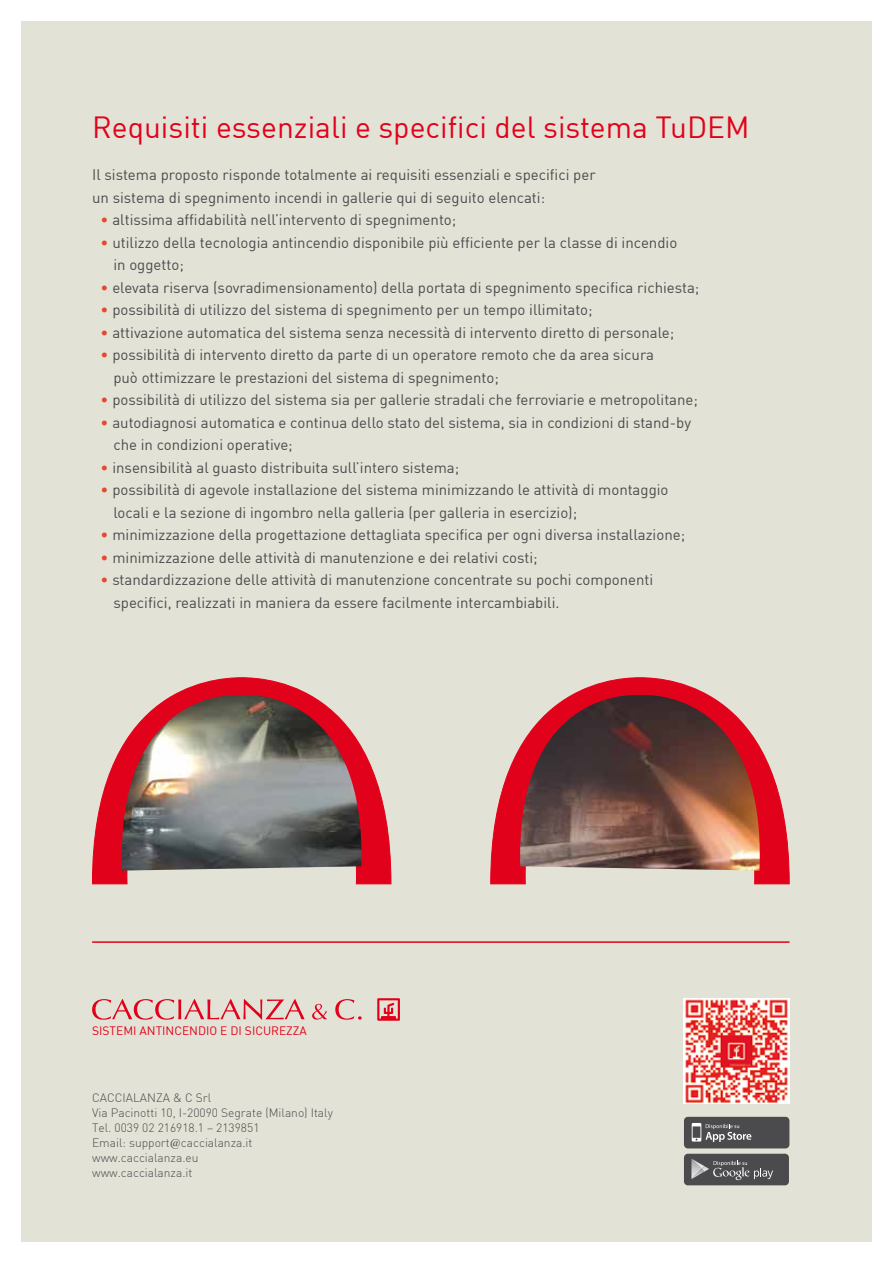
<style>
.page{position:relative;width:893px;height:1263px;background:#fff}
.page>*{position:absolute;margin:0;border:0;box-sizing:border-box;transform-origin:0 0}
.t1{font:30px "DIN";color:#e2011a}
.t2{font:15px/22.5px "DIN";color:#4b4b4d}
.t3{font:300 12px/15px "DIN";color:#4b4b4d}
.t4{font:12px "DIN";color:#e2011a}
.t5{font:12px "DIN";letter-spacing:.06em;color:#e2001a}
.s1{color:#e7472e}
.s2{font-family:"Georgia";font-weight:400}
</style>
<div class="page">
<div style="left:21px;top:21px;width:851px;height:1221px;background:#e2e3d6"></div>
<hr style="left:92px;top:941px;width:697px;height:2px;background:#e2011a">
<svg style="left:92px;top:999px;width:213px;height:21px"></svg>
<svg style="left:312px;top:1004px;width:15px;height:15px"></svg>
<svg style="left:335px;top:999px;width:27px;height:21px"></svg>
<svg style="left:377px;top:998px;width:23px;height:22px"></svg>
<svg style="left:92px;top:677px;width:299px;height:207px"></svg>
<svg style="left:490px;top:677px;width:299px;height:207px"></svg>
<img style="left:117px;top:695px;width:249px;height:176px">
<img style="left:516px;top:695px;width:250px;height:176px">
<div style="left:684px;top:1117px;width:105px;height:31px;background:#4b4b4d;border-radius:4px"></div>
<div style="left:684px;top:1154px;width:105px;height:31px;background:#4b4b4d;border-radius:4px"></div>
<svg style="left:692px;top:1123px;width:59px;height:19px"></svg>
<svg style="left:691px;top:1159px;width:82px;height:21px"></svg>
<img style="left:684px;top:998px;width:105px;height:105px">
<h1 class="t1" style="left:92px;top:108px;width:659px">Requisiti essenziali e specifici del sistema TuDEM</h1>
<p class="t2" style="left:92px;top:163px;width:505px">Il sistema proposto risponde totalmente ai requisiti essenziali e specifici per un sistema di spegnimento incendi in gallerie qui di seguito elencati:</p>
<p class="t2" style="left:101px;top:208px;width:357px"><span class="s1">•</span> altissima affidabilità nell’intervento di spegnimento;</p>
<p class="t2" style="left:113px;top:231px;width:565px;text-indent:-13px"><span class="s1">•</span> utilizzo della tecnologia antincendio disponibile più efficiente per la classe di incendio in oggetto;</p>
<p class="t2" style="left:101px;top:276px;width:600px"><span class="s1">•</span> elevata riserva (sovradimensionamento) della portata di spegnimento specifica richiesta;</p>
<p class="t2" style="left:101px;top:298px;width:494px"><span class="s1">•</span> possibilità di utilizzo del sistema di spegnimento per un tempo illimitato;</p>
<p class="t2" style="left:101px;top:321px;width:575px"><span class="s1">•</span> attivazione automatica del sistema senza necessità di intervento diretto di personale;</p>
<p class="t2" style="left:113px;top:343px;width:542px;text-indent:-13px"><span class="s1">•</span> possibilità di intervento diretto da parte di un operatore remoto che da area sicura può ottimizzare le prestazioni del sistema di spegnimento;</p>
<p class="t2" style="left:101px;top:388px;width:599px"><span class="s1">•</span> possibilità di utilizzo del sistema sia per gallerie stradali che ferroviarie e metropolitane;</p>
<p class="t2" style="left:113px;top:411px;width:579px;text-indent:-13px"><span class="s1">•</span> autodiagnosi automatica e continua dello stato del sistema, sia in condizioni di stand-by che in condizioni operative;</p>
<p class="t2" style="left:101px;top:456px;width:360px"><span class="s1">•</span> insensibilità al guasto distribuita sull’intero sistema;</p>
<p class="t2" style="left:113px;top:478px;width:557px;text-indent:-13px"><span class="s1">•</span> possibilità di agevole installazione del sistema minimizzando le attività di montaggio locali e la sezione di ingombro nella galleria (per galleria in esercizio);</p>
<p class="t2" style="left:101px;top:523px;width:586px"><span class="s1">•</span> minimizzazione della progettazione dettagliata specifica per ogni diversa installazione;</p>
<p class="t2" style="left:101px;top:546px;width:439px"><span class="s1">•</span> minimizzazione delle attività di manutenzione e dei relativi costi;</p>
<p class="t2" style="left:113px;top:568px;width:541px;text-indent:-13px"><span class="s1">•</span> standardizzazione delle attività di manutenzione concentrate su pochi componenti specifici, realizzati in maniera da essere facilmente intercambiabili.</p>
<p class="t4" style="left:92px;top:1023px;width:216px">SISTEMI ANTINCENDIO E DI SICUREZZA</p>
<p class="t5" style="left:139px;top:1024px;width:215px">FIRE FIGHTING SECURITY SYSTEMS</p>
<p class="t3" style="left:92px;top:1090px;width:242px">CACCIALANZA &amp; C Srl<br>Via Pacinotti 10, I-20090 Segrate (Milano) Italy<br>Tel. 0039 02 216918.1 – 2139851<br>Email: support<span class="s2">@</span>caccialanza.it www.caccialanza.eu<br>www.caccialanza.it</p>
</div>
